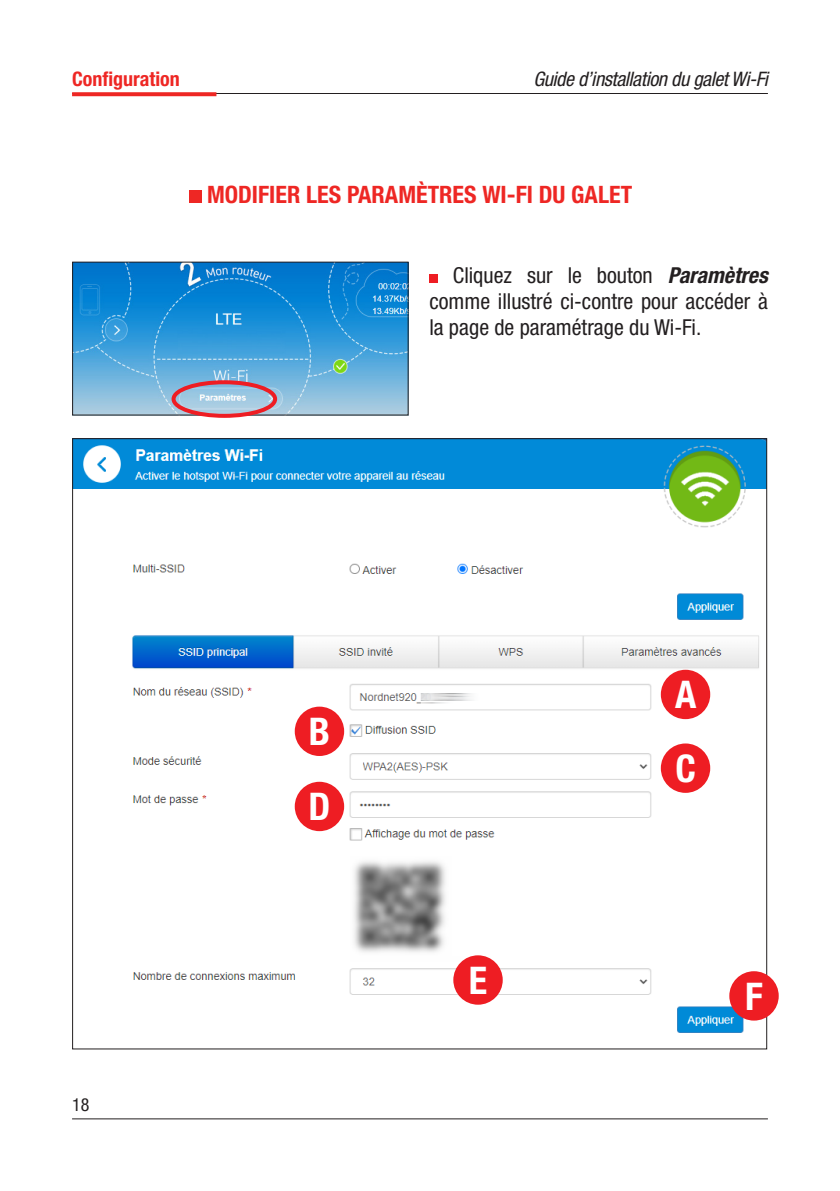
<style>
.page{position:relative;width:840px;height:1191px;background:#fff}
.page>*{position:absolute;margin:0;border:0;box-sizing:border-box;transform-origin:0 0}
.justification{font:700 condensed 38.2px "Helvetica Neue LT Std";color:#fff}
.t1{font:700 condensed 24px "Helvetica Neue LT Std";color:#ee2724}
.justification-2{font:condensed 22px/26.4px "Helvetica Neue LT Std";color:#231f20;text-align:justify}
.t2{font:italic condensed 20px "Helvetica Neue LT Std";letter-spacing:-.02em;color:#231f20}
.t3{font:700 condensed 20px "Helvetica Neue LT Std";color:#ee2724}
.t4{font:condensed 18px "Helvetica Neue LT Std";color:#231f20}
.s1{font-weight:700;font-style:italic}
</style>
<div class="page">
<hr style="left:72px;top:1118px;width:695px;height:1px;background:#231f20">
<hr style="left:72px;top:93px;width:695px;height:1px;background:#231f20">
<svg style="left:72px;top:92px;width:144px;height:4px"></svg>
<div style="left:189px;top:191px;width:12px;height:12px;background:#ee2724"></div>
<div style="left:429px;top:274px;width:8px;height:8px;background:#ee1d23"></div>
<img style="left:74px;top:264px;width:332px;height:149px">
<div style="left:171px;top:380px;width:106px;height:38px;border:4px solid #ee1d23;border-radius:50%"></div>
<img style="left:74px;top:440px;width:690px;height:593px">
<div style="left:660px;top:670px;width:49px;height:49px;background:#ee1d23;border-radius:50%"></div>
<div style="left:294px;top:706px;width:50px;height:50px;background:#ee1d23;border-radius:50%"></div>
<div style="left:660px;top:743px;width:49px;height:50px;background:#ee1d23;border-radius:50%"></div>
<div style="left:294px;top:781px;width:50px;height:50px;background:#ee1d23;border-radius:50%"></div>
<div style="left:729px;top:971px;width:49px;height:49px;background:#ee1d23;border-radius:50%"></div>
<div style="left:453px;top:955px;width:49px;height:49px;background:#ee1d23;border-radius:50%"></div>
<p class="t3" style="left:72px;top:67px;width:109px">Configuration</p>
<p class="t2" style="left:533px;top:68px;width:236px">Guide d’installation du galet Wi-Fi</p>
<p class="t1" style="left:207px;top:180px;width:426px">MODIFIER LES PARAMÈTRES WI-FI DU GALET</p>
<p class="justification-2" style="left:429px;top:261px;width:340px;text-indent:23px">Cliquez sur le bouton <span class="s1">Paramètres </span>comme illustré ci-contre pour accéder à la page de paramétrage du Wi-Fi.</p>
<p class="t4" style="left:72px;top:1094px;width:19px">18</p>
<p class="justification" style="left:309px;top:708px;width:23px">B</p>
<p class="justification" style="left:308px;top:783px;width:23px">D</p>
<p class="justification" style="left:468px;top:957px;width:20px">E</p>
<p class="justification" style="left:674px;top:671px;width:23px">A</p>
<p class="justification" style="left:675px;top:745px;width:22px">C</p>
<p class="justification" style="left:744px;top:973px;width:19px">F</p>
</div>
